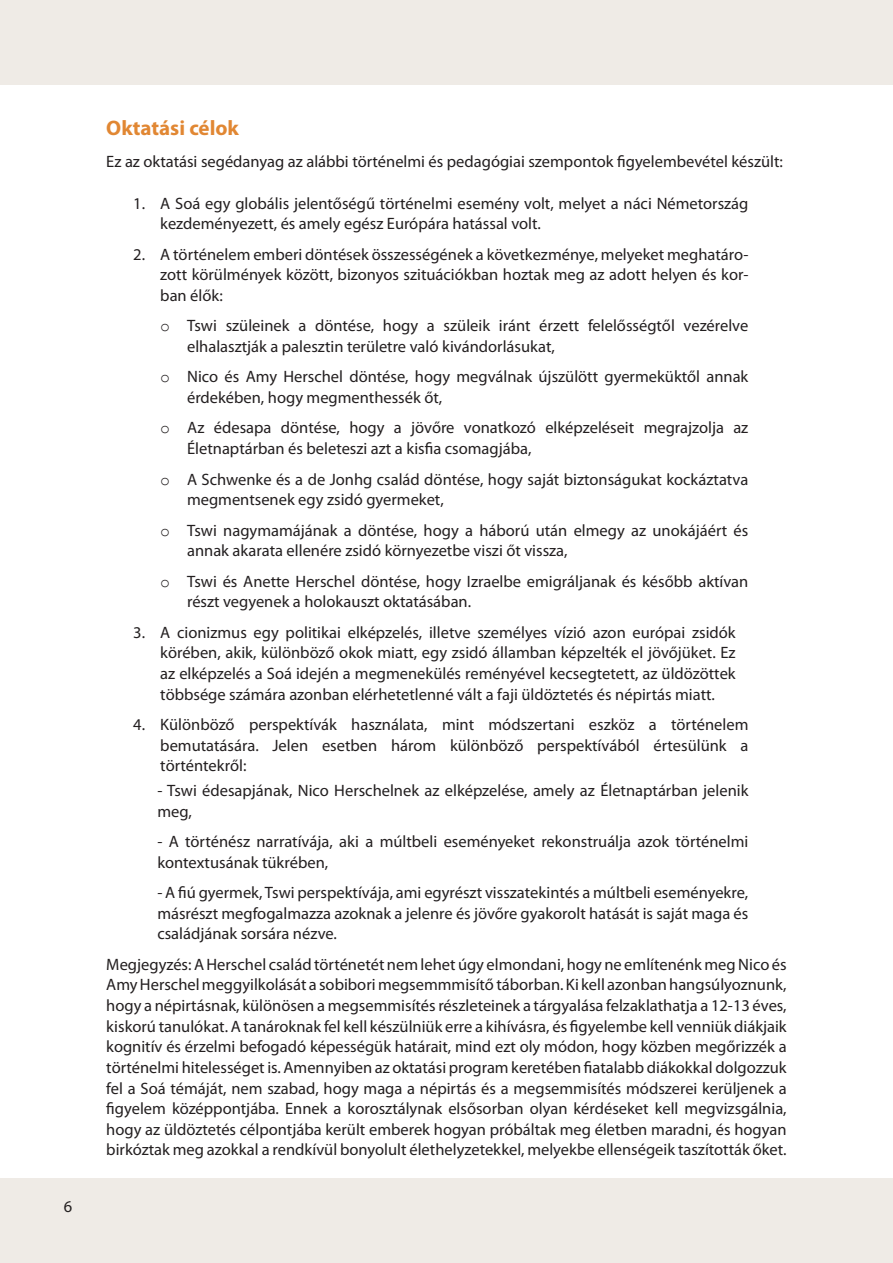
<style>
.page{position:relative;width:893px;height:1263px;background:#fff}
.page>*{position:absolute;margin:0;border:0;box-sizing:border-box;transform-origin:0 0}
.Heading_1{font:700 21px "Myriad Pro";color:#e18733}
.Heading_1-2{font:16.5px/20.7px "Myriad Pro";color:#231f20}
.List_Paragraph{font:16.5px/20.7px "Myriad Pro";color:#231f20}
.s1{font-family:"Courier New"}
</style>
<div class="page">
<div style="left:0;top:1178px;width:893px;height:85px;background:#efebe6"></div>
<div style="left:0;top:0;width:893px;height:85px;background:#efebe6"></div>
<p class="Heading_1-2" style="left:64px;top:1195px;width:10px">6</p>
<p class="Heading_1" style="left:106px;top:114px;width:134px">Oktatási célok</p>
<p class="Heading_1-2" style="left:106px;top:151px;width:678px">Ez az oktatási segédanyag az alábbi történelmi és pedagógiai szempontok figyelembevétel készült:</p>
<p class="Heading_1-2" style="left:160px;top:193px;width:590px;text-indent:-27px">1. A Soá egy globális jelentőségű történelmi esemény volt, melyet a náci Németország kezdeményezett, és amely egész Európára hatással volt.</p>
<p class="Heading_1-2" style="left:160px;top:244px;width:590px;text-align:justify;text-indent:-27px">2. A történelem emberi döntések összességének a következménye, melyeket meghatáro&shy;zott körülmények között, bizonyos szituációkban hoztak meg az adott helyen és kor&shy;ban élők:</p>
<p class="Heading_1-2" style="left:187px;top:315px;width:563px;text-indent:-27px"><span class="s1">o</span> Tswi szüleinek a döntése, hogy a szüleik iránt érzett felelősségtől vezérelve elhalasztják a palesztin területre való kivándorlásukat,</p>
<p class="Heading_1-2" style="left:187px;top:366px;width:563px;text-indent:-27px"><span class="s1">o</span> Nico és Amy Herschel döntése, hogy megválnak újszülött gyermeküktől annak érdekében, hogy megmenthessék őt,</p>
<p class="Heading_1-2" style="left:187px;top:417px;width:563px;text-indent:-27px"><span class="s1">o</span> Az édesapa döntése, hogy a jövőre vonatkozó elképzeléseit megrajzolja az<br>Életnaptárban és beleteszi azt a kisfia csomagjába,</p>
<p class="Heading_1-2" style="left:187px;top:468px;width:563px;text-indent:-27px"><span class="s1">o</span> A Schwenke és a de Jonhg család döntése, hogy saját biztonságukat kockáztatva megmentsenek egy zsidó gyermeket,</p>
<p class="Heading_1-2" style="left:187px;top:519px;width:563px;text-indent:-27px"><span class="s1">o</span> Tswi nagymamájának a döntése, hogy a háború után elmegy az unokájáért és annak akarata ellenére zsidó környezetbe viszi őt vissza,</p>
<p class="Heading_1-2" style="left:187px;top:570px;width:563px;text-indent:-27px"><span class="s1">o</span> Tswi és Anette Herschel döntése, hogy Izraelbe emigráljanak és később aktívan részt vegyenek a holokauszt oktatásában.</p>
<p class="Heading_1-2" style="left:160px;top:621px;width:577px;text-align:justify;text-indent:-27px">3. A cionizmus egy politikai elképzelés, illetve személyes vízió azon európai zsidók körében, akik, különböző okok miatt, egy zsidó államban képzelték el jövőjüket. Ez az elképzelés a Soá idején a megmenekülés reményével kecsegtetett, az üldözöttek többsége számára azonban elérhetetlenné vált a faji üldöztetés és népirtás miatt.</p>
<p class="Heading_1-2" style="left:160px;top:714px;width:590px;text-align:justify;text-indent:-27px">4. Különböző perspektívák használata, mint módszertani eszköz a történelem bemutatására. Jelen esetben három különböző perspektívából értesülünk a történtekről:</p>
<p class="List_Paragraph" style="left:157px;top:780px;width:593px">- Tswi édesapjának, Nico Herschelnek az elképzelése, amely az Életnaptárban jelenik meg,</p>
<p class="List_Paragraph" style="left:157px;top:831px;width:593px">- A történész narratívája, aki a múltbeli eseményeket rekonstruálja azok történelmi kontextusának tükrében,</p>
<p class="List_Paragraph" style="left:157px;top:882px;width:592px;text-align:justify">- A fiú gyermek, Tswi perspektívája, ami egyrészt visszatekintés a múltbeli eseményekre, másrészt megfogalmazza azoknak a jelenre és jövőre gyakorolt hatását is saját maga és családjának sorsára nézve.</p>
<p class="Heading_1-2" style="left:106px;top:954px;width:682px;text-align:justify">Megjegyzés: A Herschel család történetét nem lehet úgy elmondani, hogy ne említenénk meg Nico és Amy Herschel meggyilkolását a sobibori megsemmmisítő táborban. Ki kell azonban hangsúlyoznunk, hogy a népirtásnak, különösen a megsemmisítés részleteinek a tárgyalása felzaklathatja a 12-13 éves, kiskorú tanulókat. A tanároknak fel kell készülniük erre a kihívásra, és figyelembe kell venniük diákjaik kognitív és érzelmi befogadó képességük határait, mind ezt oly módon, hogy közben megőrizzék a történelmi hitelességet is. Amennyiben az oktatási program keretében fiatalabb diákokkal dolgozzuk fel a Soá témáját, nem szabad, hogy maga a népirtás és a megsemmisítés módszerei kerüljenek a figyelem középpontjába. Ennek a korosztálynak elsősorban olyan kérdéseket kell megvizsgálnia, hogy az üldöztetés célpontjába került emberek hogyan próbáltak meg életben maradni, és hogyan birkóztak meg azokkal a rendkívül bonyolult élethelyzetekkel, melyekbe ellenségeik taszították őket.</p>
</div>
